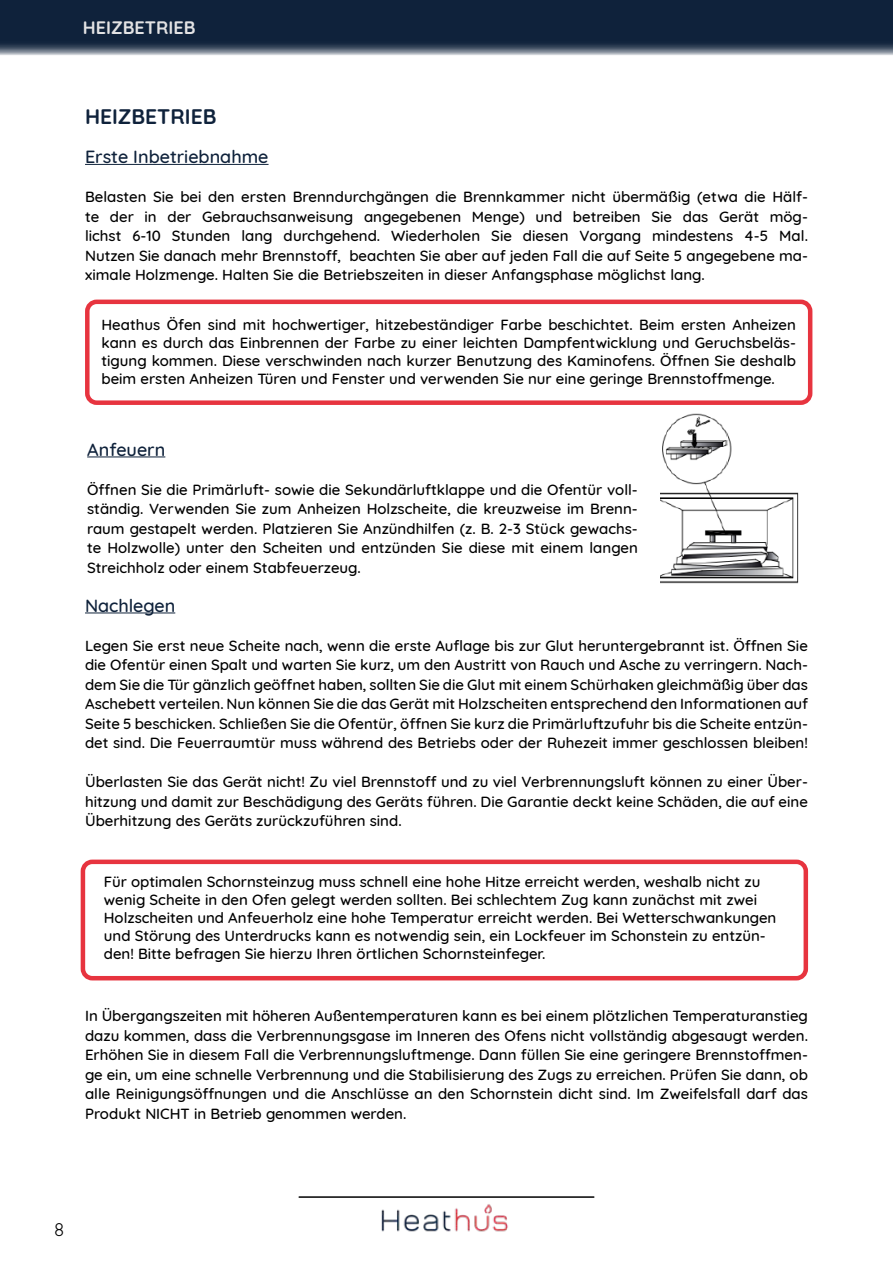
<style>
.page{position:relative;width:893px;height:1263px;background:#fff}
.page>*{position:absolute;margin:0;border:0;box-sizing:border-box;transform-origin:0 0}
.t1{font:700 21px "Quicksand";color:#0f223b}
.t2{font:500 18px "Quicksand";color:#0f223b}
.t3{font:700 18px "Quicksand";color:#e3e3e4}
.t4{font:18px "Quicksand";color:#000}
.t5{font:500 15px/19.5px "Quicksand";color:#000;text-align:justify}
</style>
<div class="page">
<svg style="left:0;top:0;width:893px;height:55px;background:#203249"></svg>
<img style="left:381px;top:1204px;width:127px;height:28px">
<hr style="left:299px;top:1196px;width:295px;height:2px;background:#000">
<hr style="left:85px;top:164px;width:184px;height:1px;background:#0f223b">
<hr style="left:85px;top:612px;width:90px;height:1px;background:#0f223b">
<div style="left:85px;top:300px;width:727px;height:105px;border:4px solid #e7343f;border-radius:9px"></div>
<div style="left:81px;top:859px;width:727px;height:121px;border:4px solid #e7343f;border-radius:9px"></div>
<img style="left:660px;top:414px;width:139px;height:170px">
<hr style="left:87px;top:456px;width:78px;height:1px;background:#0f223b">
<p class="t3" style="left:83px;top:13px;width:24px">HEIZBETRIEB</p>
<h1 class="t1" style="left:85px;top:99px;width:133px">HEIZBETRIEB</h1>
<p class="t2" style="left:85px;top:142px;width:185px">Erste Inbetriebnahme</p>
<p class="t5" style="left:85px;top:186px;width:724px">Belasten Sie bei den ersten Brenndurchgängen die Brennkammer nicht übermäßig (etwa die Hälf&shy;te der in der Gebrauchsanweisung angegebenen Menge) und betreiben Sie das Gerät mög&shy;lichst 6-10 Stunden lang durchgehend. Wiederholen Sie diesen Vorgang mindestens 4-5 Mal.<br>Nutzen Sie danach mehr Brennstoff, beachten Sie aber auf jeden Fall die auf Seite 5 angegebene ma&shy;ximale Holzmenge. Halten Sie die Betriebszeiten in dieser Anfangsphase möglichst lang.</p>
<p class="t5" style="left:101px;top:314px;width:696px;line-height:18px">Heathus Öfen sind mit hochwertiger, hitzebeständiger Farbe beschichtet. Beim ersten Anheizen kann es durch das Einbrennen der Farbe zu einer leichten Dampfentwicklung und Geruchsbeläs&shy;tigung kommen. Diese verschwinden nach kurzer Benutzung des Kaminofens. Öffnen Sie deshalb beim ersten Anheizen Türen und Fenster und verwenden Sie nur eine geringe Brennstoffmenge.</p>
<p class="t2" style="left:87px;top:435px;width:80px">Anfeuern</p>
<p class="t5" style="left:87px;top:478px;width:552px">Öffnen Sie die Primärluft- sowie die Sekundärluftklappe und die Ofentür voll&shy;ständig. Verwenden Sie zum Anheizen Holzscheite, die kreuzweise im Brenn&shy;raum gestapelt werden. Platzieren Sie Anzündhilfen (z. B. 2-3 Stück gewachs&shy;te Holzwolle) unter den Scheiten und entzünden Sie diese mit einem langen Streichholz oder einem Stabfeuerzeug.</p>
<p class="t2" style="left:85px;top:591px;width:92px">Nachlegen</p>
<p class="t5" style="left:85px;top:634px;width:724px">Legen Sie erst neue Scheite nach, wenn die erste Auflage bis zur Glut heruntergebrannt ist. Öffnen Sie die Ofentür einen Spalt und warten Sie kurz, um den Austritt von Rauch und Asche zu verringern. Nach&shy;dem Sie die Tür gänzlich geöffnet haben, sollten Sie die Glut mit einem Schürhaken gleichmäßig über das Aschebett verteilen. Nun können Sie die das Gerät mit Holzscheiten entsprechend den Informationen auf Seite 5 beschicken. Schließen Sie die Ofentür, öffnen Sie kurz die Primärluftzufuhr bis die Scheite entzün&shy;det sind. Die Feuerraumtür muss während des Betriebs oder der Ruhezeit immer geschlossen bleiben!</p>
<p class="t5" style="left:85px;top:771px;width:724px">Überlasten Sie das Gerät nicht! Zu viel Brennstoff und zu viel Verbrennungsluft können zu einer Über&shy;hitzung und damit zur Beschädigung des Geräts führen. Die Garantie deckt keine Schäden, die auf eine Überhitzung des Geräts zurückzuführen sind.</p>
<p class="t5" style="left:104px;top:871px;width:674px;line-height:18px;text-align:left">Für optimalen Schornsteinzug muss schnell eine hohe Hitze erreicht werden, weshalb nicht zu wenig Scheite in den Ofen gelegt werden sollten. Bei schlechtem Zug kann zunächst mit zwei Holzscheiten und Anfeuerholz eine hohe Temperatur erreicht werden. Bei Wetterschwankungen und Störung des Unterdrucks kann es notwendig sein, ein Lockfeuer im Schonstein zu entzün&shy;den! Bitte befragen Sie hierzu Ihren örtlichen Schornsteinfeger.</p>
<p class="t5" style="left:85px;top:1005px;width:724px">In Übergangszeiten mit höheren Außentemperaturen kann es bei einem plötzlichen Temperaturanstieg dazu kommen, dass die Verbrennungsgase im Inneren des Ofens nicht vollständig abgesaugt werden.<br>Erhöhen Sie in diesem Fall die Verbrennungsluftmenge. Dann füllen Sie eine geringere Brennstoffmen&shy;ge ein, um eine schnelle Verbrennung und die Stabilisierung des Zugs zu erreichen. Prüfen Sie dann, ob alle Reinigungsöffnungen und die Anschlüsse an den Schornstein dicht sind. Im Zweifelsfall darf das Produkt NICHT in Betrieb genommen werden.</p>
<p class="t4" style="left:54px;top:1215px;width:12px">8</p>
</div>
